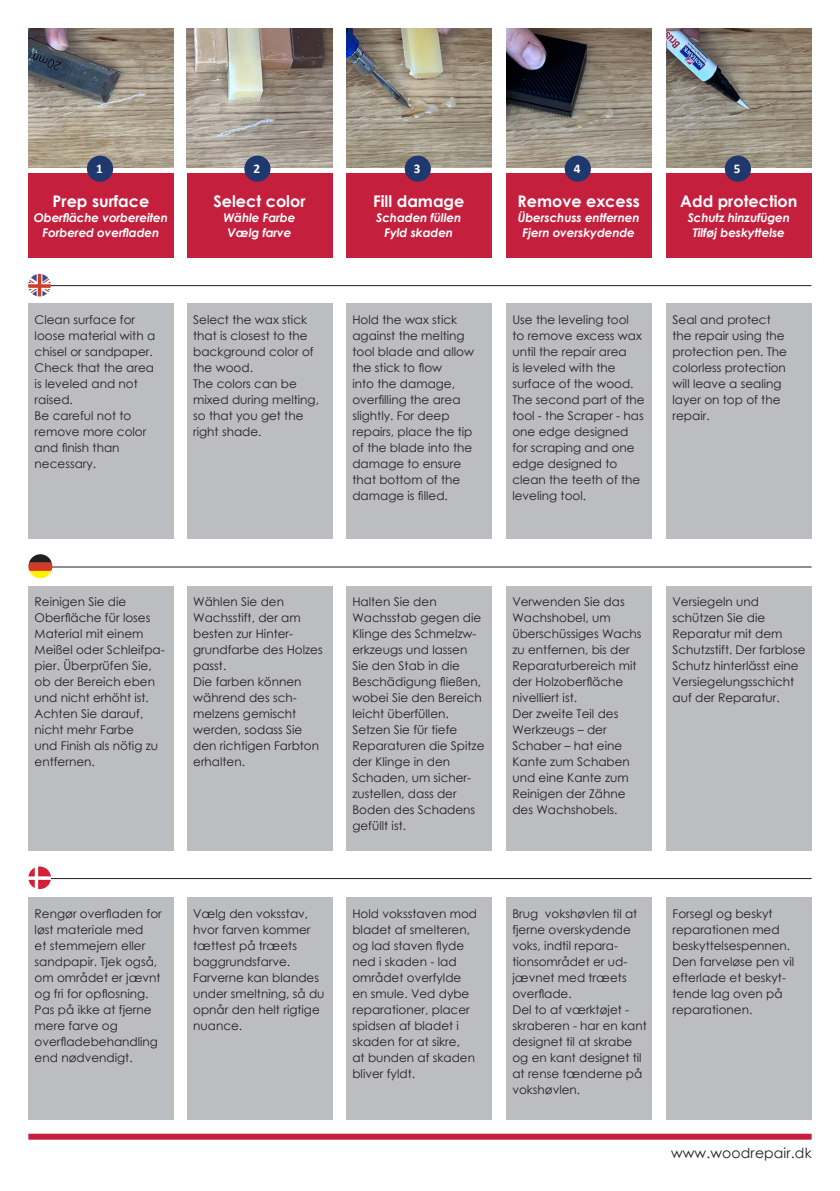
<style>
.page{position:relative;width:840px;height:1191px;background:#fff}
.page>*{position:absolute;margin:0;border:0;box-sizing:border-box;transform-origin:0 0}
.t1{font:700 16px "Century Gothic";color:#fff}
.t2{font:14px "Century Gothic";letter-spacing:.01em;color:#231f20}
.t3{font:700 13.2px "Calibri";color:#fff}
.t4{font:12px/16px "Century Gothic";color:#231f20}
.t5{font:italic 700 12px "Century Gothic";letter-spacing:-.01em;color:#fff}
</style>
<div class="page">
<img style="left:28px;top:28px;width:145px;height:140px">
<div style="left:28px;top:173px;width:145px;height:84px;background:#c51f3e"></div>
<div style="left:29px;top:303px;width:145px;height:236px;background:#bcbdc0"></div>
<div style="left:29px;top:586px;width:145px;height:264px;background:#bcbdc0"></div>
<div style="left:29px;top:897px;width:145px;height:223px;background:#bcbdc0"></div>
<div style="left:187px;top:173px;width:145px;height:84px;background:#c51f3e"></div>
<div style="left:187px;top:303px;width:145px;height:236px;background:#bcbdc0"></div>
<div style="left:187px;top:586px;width:145px;height:264px;background:#bcbdc0"></div>
<div style="left:187px;top:897px;width:145px;height:223px;background:#bcbdc0"></div>
<div style="left:346px;top:173px;width:145px;height:84px;background:#c51f3e"></div>
<div style="left:346px;top:303px;width:145px;height:236px;background:#bcbdc0"></div>
<div style="left:346px;top:586px;width:145px;height:264px;background:#bcbdc0"></div>
<div style="left:346px;top:897px;width:145px;height:223px;background:#bcbdc0"></div>
<div style="left:506px;top:173px;width:145px;height:84px;background:#c51f3e"></div>
<div style="left:506px;top:303px;width:145px;height:236px;background:#bcbdc0"></div>
<div style="left:506px;top:586px;width:145px;height:264px;background:#bcbdc0"></div>
<div style="left:506px;top:897px;width:145px;height:223px;background:#bcbdc0"></div>
<div style="left:666px;top:173px;width:145px;height:84px;background:#c51f3e"></div>
<div style="left:666px;top:303px;width:145px;height:236px;background:#bcbdc0"></div>
<div style="left:666px;top:586px;width:145px;height:264px;background:#bcbdc0"></div>
<div style="left:666px;top:897px;width:145px;height:223px;background:#bcbdc0"></div>
<img style="left:346px;top:28px;width:145px;height:140px">
<img style="left:506px;top:28px;width:145px;height:140px">
<img style="left:666px;top:28px;width:145px;height:140px">
<img style="left:187px;top:28px;width:145px;height:140px">
<div style="left:87px;top:156px;width:26px;height:26px;background:#1f386d;border-radius:50%"></div>
<div style="left:244px;top:156px;width:26px;height:26px;background:#1f386d;border-radius:50%"></div>
<div style="left:404px;top:156px;width:26px;height:26px;background:#1f386d;border-radius:50%"></div>
<div style="left:564px;top:156px;width:26px;height:26px;background:#1f386d;border-radius:50%"></div>
<div style="left:724px;top:156px;width:26px;height:26px;background:#1f386d;border-radius:50%"></div>
<hr style="left:30px;top:566px;width:781px;height:1px;background:#231f20">
<hr style="left:30px;top:878px;width:781px;height:1px;background:#231f20">
<hr style="left:28px;top:285px;width:783px;height:1px;background:#231f20">
<div style="left:28px;top:1133px;width:783px;height:6px;background:#c51f3e"></div>
<img style="left:28px;top:274px;width:23px;height:22px;border-radius:11px">
<img style="left:28px;top:554px;width:24px;height:24px;border-radius:12px">
<img style="left:28px;top:866px;width:23px;height:23px;border-radius:11px">
<p class="t3" style="left:96px;top:159px;width:8px">1</p>
<p class="t3" style="left:253px;top:159px;width:8px">2</p>
<p class="t3" style="left:413px;top:159px;width:8px">3</p>
<p class="t3" style="left:573px;top:159px;width:8px">4</p>
<p class="t3" style="left:733px;top:159px;width:8px">5</p>
<p class="t1" style="left:53px;top:189px;width:98px">Prep surface</p>
<p class="t5" style="left:34px;top:208px;width:135px">Oberfläche vorbereiten</p>
<p class="t5" style="left:43px;top:223px;width:118px">Forbered overfladen</p>
<p class="t1" style="left:213px;top:189px;width:93px">Select color</p>
<p class="t5" style="left:223px;top:208px;width:73px">Wähle Farbe</p>
<p class="t5" style="left:227px;top:223px;width:65px">Vælg farve</p>
<p class="t4" style="left:35px;top:311px;width:122px">Clean surface for loose material with a chisel or sandpaper.<br>Check that the area is leveled and not raised.</p>
<p class="t4" style="left:35px;top:407px;width:113px">Be careful not to remove more color and finish than necessary.</p>
<p class="t4" style="left:193px;top:311px;width:122px">Select the wax stick that is closest to the background color of the wood.</p>
<p class="t4" style="left:193px;top:375px;width:127px">The colors can be mixed during melting, so that you get the right shade.</p>
<p class="t1" style="left:373px;top:189px;width:93px">Fill damage</p>
<p class="t5" style="left:376px;top:208px;width:86px">Schaden füllen</p>
<p class="t5" style="left:384px;top:223px;width:70px">Fyld skaden</p>
<p class="t4" style="left:352px;top:311px;width:123px">Hold the wax stick against the melting tool blade and allow the stick to flow<br>into the damage, overfilling the area slightly. For deep repairs, place the tip of the blade into the damage to ensure that bottom of the damage is filled.</p>
<p class="t1" style="left:517px;top:189px;width:124px">Remove excess</p>
<p class="t5" style="left:517px;top:208px;width:123px">Überschuss entfernen</p>
<p class="t5" style="left:522px;top:223px;width:114px">Fjern overskydende</p>
<p class="t1" style="left:680px;top:189px;width:119px">Add protection</p>
<p class="t5" style="left:687px;top:208px;width:104px">Schutz hinzufügen</p>
<p class="t5" style="left:692px;top:223px;width:94px">Tilføj beskyttelse</p>
<p class="t4" style="left:512px;top:311px;width:131px">Use the leveling tool to remove excess wax until the repair area<br>is leveled with the surface of the wood.</p>
<p class="t4" style="left:512px;top:391px;width:134px">The second part of the tool - the Scraper - has one edge designed for scraping and one edge designed to clean the teeth of the leveling tool.</p>
<p class="t4" style="left:672px;top:311px;width:116px">Seal and protect the repair using the protection pen. The colorless protection will leave a sealing layer on top of the repair.</p>
<p class="t4" style="left:35px;top:594px;width:132px">Reinigen Sie die<br>Oberfläche für loses<br>Material mit einem<br>Meißel oder Schleifpa&shy;pier. Überprüfen Sie, ob der Bereich eben und nicht erhöht ist.</p>
<p class="t4" style="left:35px;top:706px;width:125px">Achten Sie darauf, nicht mehr Farbe und Finish als nötig zu entfernen.</p>
<p class="t4" style="left:193px;top:594px;width:131px">Wählen Sie den<br>Wachsstift, der am besten zur Hinter&shy;grundfarbe des Holzes passt.</p>
<p class="t4" style="left:193px;top:674px;width:127px">Die farben können während des sch&shy;melzens gemischt werden, sodass Sie den richtigen Farbton erhalten.</p>
<p class="t4" style="left:352px;top:594px;width:133px">Halten Sie den<br>Wachsstab gegen die<br>Klinge des Schmelzw&shy;erkzeugs und lassen<br>Sie den Stab in die<br>Beschädigung fließen, wobei Sie den Bereich leicht überfüllen.<br>Setzen Sie für tiefe<br>Reparaturen die Spitze der Klinge in den<br>Schaden, um sicher&shy;zustellen, dass der<br>Boden des Schadens gefüllt ist.</p>
<p class="t4" style="left:512px;top:594px;width:130px">Verwenden Sie das<br>Wachshobel, um überschüssiges Wachs zu entfernen, bis der<br>Reparaturbereich mit der Holzoberfläche nivelliert ist.<br>Der zweite Teil des<br>Werkzeugs – der<br>Schaber – hat eine<br>Kante zum Schaben und eine Kante zum<br>Reinigen der Zähne des Wachshobels.</p>
<p class="t4" style="left:672px;top:594px;width:134px">Versiegeln und schützen Sie die<br>Reparatur mit dem<br>Schutzstift. Der farblose<br>Schutz hinterlässt eine<br>Versiegelungsschicht auf der Reparatur.</p>
<p class="t4" style="left:35px;top:905px;width:129px">Rengør overfladen for løst materiale med<br>et stemmejern eller sandpapir. Tjek også, om området er jævnt og fri for opflosning.</p>
<p class="t4" style="left:35px;top:1001px;width:125px">Pas på ikke at fjerne mere farve og overfladebehandling end nødvendigt.</p>
<p class="t4" style="left:193px;top:905px;width:119px">Vælg den voksstav, hvor farven kommer tættest på træets baggrundsfarve.</p>
<p class="t4" style="left:193px;top:969px;width:133px">Farverne kan blandes under smeltning, så du opnår den helt rigtige nuance.</p>
<p class="t4" style="left:352px;top:905px;width:126px">Hold voksstaven mod bladet af smelteren, og lad staven flyde ned i skaden - lad området overfylde en smule. Ved dybe reparationer, placer spidsen af bladet i skaden for at sikre,<br>at bunden af skaden bliver fyldt.</p>
<p class="t4" style="left:512px;top:905px;width:136px">Brug vokshøvlen til at fjerne overskydende voks, indtil repara&shy;tionsområdet er ud&shy;jævnet med træets overflade.<br>Del to af værktøjet - skraberen - har en kant designet til at skrabe og en kant designet til at rense tænderne på vokshøvlen.</p>
<p class="t4" style="left:672px;top:905px;width:123px">Forsegl og beskyt reparationen med beskyttelsespennen.<br>Den farveløse pen vil efterlade et beskyt&shy;tende lag oven på reparationen.</p>
<p class="t2" style="left:670px;top:1143px;width:142px">www.woodrepair.dk</p>
</div>
